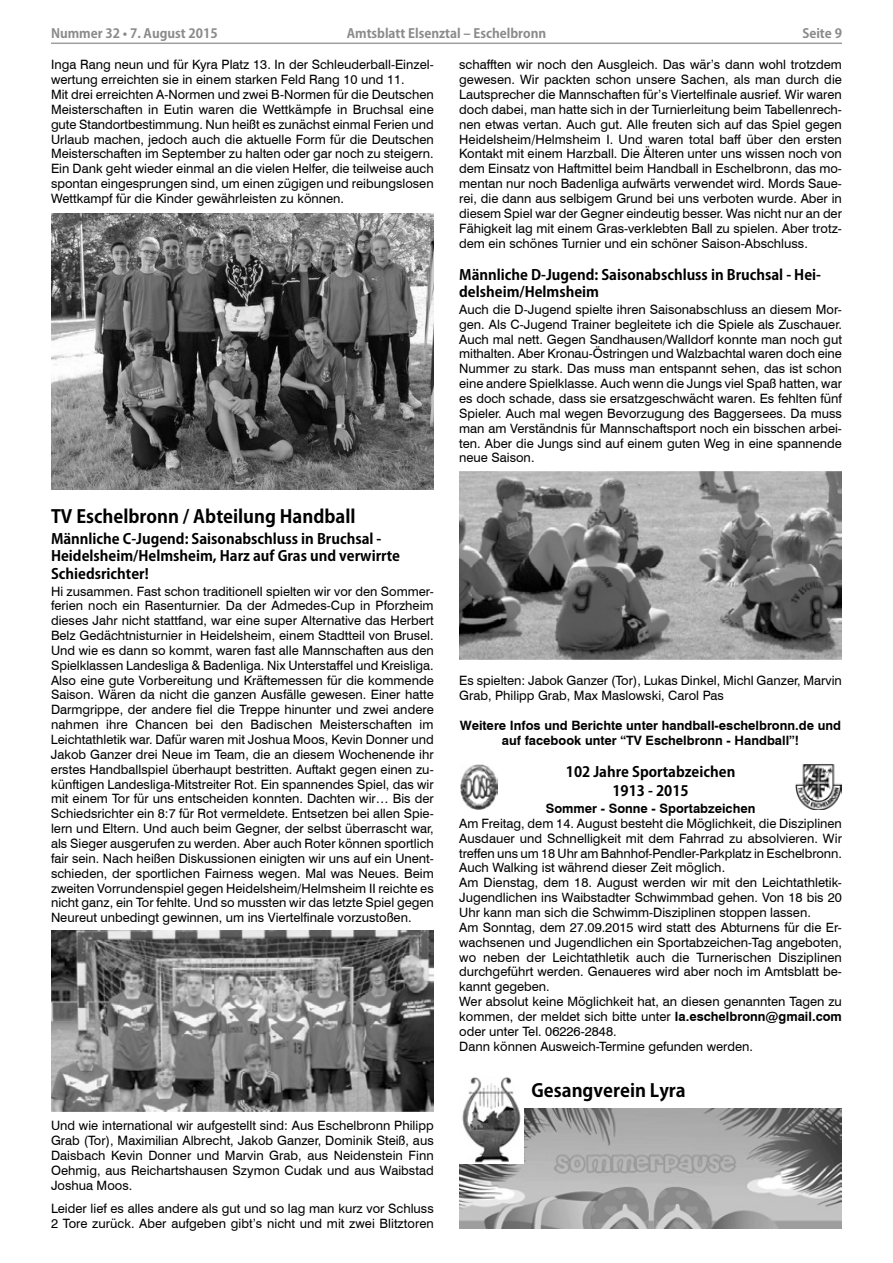
<style>
.page{position:relative;width:893px;height:1263px;background:#fff}
.page>*{position:absolute;margin:0;border:0;box-sizing:border-box;transform-origin:0 0}
.t1{font:700 18px "Koz Go Pro";color:#000}
.t2{font:700 14.25px/17.2px "Koz Go Pro";color:#000}
.t3{font:12.9px/14.9px "Swiss 721 BT";color:#000}
.t4{font:700 12.9px/14.9px "Swiss 721 BT";color:#000;text-align:center}
.t5{font:700 12.75px "Koz Go Pro";color:#8a8a8a}
.s1{font-weight:700}
</style>
<div class="page">
<hr style="left:51px;top:43px;width:791px;height:1px;background:#9f9f9f">
<img style="left:51px;top:213px;width:383px;height:276px">
<img style="left:51px;top:930px;width:383px;height:181px">
<img style="left:459px;top:471px;width:383px;height:189px">
<img style="left:795px;top:764px;width:47px;height:46px">
<img style="left:461px;top:764px;width:37px;height:45px">
<img style="left:459px;top:1108px;width:383px;height:121px">
<img style="left:459px;top:1077px;width:64px;height:86px">
<p class="t5" style="left:51px;top:25px;width:168px">Nummer 32 • 7. August 2015</p>
<p class="t5" style="left:347px;top:25px;width:201px">Amtsblatt Elsenztal – Eschelbronn</p>
<p class="t5" style="left:802px;top:25px;width:41px">Seite 9</p>
<p class="t3" style="left:51px;top:57px;width:384px">Inga Rang neun und für Kyra Platz 13. In der Schleuderball-Einzel&shy;wertung erreichten sie in einem starken Feld Rang 10 und 11.<br>Mit drei erreichten A-Normen und zwei B-Normen für die Deutschen Meisterschaften in Eutin waren die Wettkämpfe in Bruchsal eine gute Standortbestimmung. Nun heißt es zunächst einmal Ferien und Urlaub machen, jedoch auch die aktuelle Form für die Deutschen Meisterschaften im September zu halten oder gar noch zu steigern.<br>Ein Dank geht wieder einmal an die vielen Helfer, die teilweise auch spontan eingesprungen sind, um einen zügigen und reibungslosen Wettkampf für die Kinder gewährleisten zu können.</p>
<p class="t3" style="left:459px;top:57px;width:384px;text-align:justify">schafften wir noch den Ausgleich. Das wär’s dann wohl trotzdem gewesen. Wir packten schon unsere Sachen, als man durch die Lautsprecher die Mannschaften für’s Viertelfinale ausrief. Wir waren doch dabei, man hatte sich in der Turnierleitung beim Tabellenrech&shy;nen etwas vertan. Auch gut. Alle freuten sich auf das Spiel gegen Heidelsheim/Helmsheim I. Und waren total baff über den ersten Kontakt mit einem Harzball. Die Älteren unter uns wissen noch von dem Einsatz von Haftmittel beim Handball in Eschelbronn, das mo&shy;mentan nur noch Badenliga aufwärts verwendet wird. Mords Saue&shy;rei, die dann aus selbigem Grund bei uns verboten wurde. Aber in diesem Spiel war der Gegner eindeutig besser. Was nicht nur an der Fähigkeit lag mit einem Gras-verklebten Ball zu spielen. Aber trotz&shy;dem ein schönes Turnier und ein schöner Saison-Abschluss.</p>
<p class="t2" style="left:459px;top:267px;width:363px">Männliche D-Jugend: Saisonabschluss in Bruchsal - Hei&shy;delsheim/Helmsheim</p>
<p class="t3" style="left:459px;top:301px;width:384px;text-align:justify">Auch die D-Jugend spielte ihren Saisonabschluss an diesem Mor&shy;gen. Als C-Jugend Trainer begleitete ich die Spiele als Zuschauer.<br>Auch mal nett. Gegen Sandhausen/Walldorf konnte man noch gut mithalten. Aber Kronau-Östringen und Walzbachtal waren doch eine Nummer zu stark. Das muss man entspannt sehen, das ist schon eine andere Spielklasse. Auch wenn die Jungs viel Spaß hatten, war es doch schade, dass sie ersatzgeschwächt waren. Es fehlten fünf Spieler. Auch mal wegen Bevorzugung des Baggersees. Da muss man am Verständnis für Mannschaftsport noch ein bisschen arbei&shy;ten. Aber die Jungs sind auf einem guten Weg in eine spannende neue Saison.</p>
<h1 class="t1" style="left:51px;top:504px;width:306px">TV Eschelbronn / Abteilung Handball</h1>
<p class="t2" style="left:51px;top:531px;width:351px">Männliche C-Jugend: Saisonabschluss in Bruchsal -<br>Heidelsheim/Helmsheim, Harz auf Gras und verwirrte<br>Schiedsrichter!</p>
<p class="t3" style="left:51px;top:583px;width:384px;text-align:justify">Hi zusammen. Fast schon traditionell spielten wir vor den Sommer&shy;ferien noch ein Rasenturnier. Da der Admedes-Cup in Pforzheim dieses Jahr nicht stattfand, war eine super Alternative das Herbert Belz Gedächtnisturnier in Heidelsheim, einem Stadtteil von Brusel.<br>Und wie es dann so kommt, waren fast alle Mannschaften aus den Spielklassen Landesliga &amp; Badenliga. Nix Unterstaffel und Kreisliga.<br>Also eine gute Vorbereitung und Kräftemessen für die kommende Saison. Wären da nicht die ganzen Ausfälle gewesen. Einer hatte Darmgrippe, der andere fiel die Treppe hinunter und zwei andere nahmen ihre Chancen bei den Badischen Meisterschaften im Leichtathletik war. Dafür waren mit Joshua Moos, Kevin Donner und Jakob Ganzer drei Neue im Team, die an diesem Wochenende ihr erstes Handballspiel überhaupt bestritten. Auftakt gegen einen zu&shy;künftigen Landesliga-Mitstreiter Rot. Ein spannendes Spiel, das wir mit einem Tor für uns entscheiden konnten. Dachten wir… Bis der Schiedsrichter ein 8:7 für Rot vermeldete. Entsetzen bei allen Spie&shy;lern und Eltern. Und auch beim Gegner, der selbst überrascht war, als Sieger ausgerufen zu werden. Aber auch Roter können sportlich fair sein. Nach heißen Diskussionen einigten wir uns auf ein Unent&shy;schieden, der sportlichen Fairness wegen. Mal was Neues. Beim zweiten Vorrundenspiel gegen Heidelsheim/Helmsheim II reichte es nicht ganz, ein Tor fehlte. Und so mussten wir das letzte Spiel gegen Neureut unbedingt gewinnen, um ins Viertelfinale vorzustoßen.</p>
<p class="t3" style="left:51px;top:1118px;width:384px;text-align:justify">Und wie international wir aufgestellt sind: Aus Eschelbronn Philipp Grab (Tor), Maximilian Albrecht, Jakob Ganzer, Dominik Steiß, aus Daisbach Kevin Donner und Marvin Grab, aus Neidenstein Finn Oehmig, aus Reichartshausen Szymon Cudak und aus Waibstad Joshua Moos.</p>
<p class="t3" style="left:51px;top:1200px;width:384px">Leider lief es alles andere als gut und so lag man kurz vor Schluss<br>2 Tore zurück. Aber aufgeben gibt’s nicht und mit zwei Blitztoren</p>
<p class="t3" style="left:459px;top:673px;width:384px">Es spielten: Jabok Ganzer (Tor), Lukas Dinkel, Michl Ganzer, Marvin<br>Grab, Philipp Grab, Max Maslowski, Carol Pas</p>
<p class="t4" style="left:460px;top:717px;width:383px">Weitere Infos und Berichte unter handball-eschelbronn.de und auf facebook unter “TV Eschelbronn - Handball”!</p>
<p class="t2" style="left:566px;top:763px;width:171px;line-height:19.4px;text-align:center">102 Jahre Sportabzeichen<br>1913 - 2015</p>
<p class="t4" style="left:546px;top:801px;width:211px">Sommer - Sonne - Sportabzeichen</p>
<p class="t3" style="left:459px;top:815px;width:384px">Am Freitag, dem 14. August besteht die Möglichkeit, die Disziplinen Ausdauer und Schnelligkeit mit dem Fahrrad zu absolvieren. Wir treffen uns um 18 Uhr am Bahnhof-Pendler-Parkplatz in Eschelbronn.<br>Auch Walking ist während dieser Zeit möglich.<br>Am Dienstag, dem 18. August werden wir mit den Leichtathletik-Jugendlichen ins Waibstadter Schwimmbad gehen. Von 18 bis 20<br>Uhr kann man sich die Schwimm-Disziplinen stoppen lassen.<br>Am Sonntag, dem 27.09.2015 wird statt des Abturnens für die Er&shy;wachsenen und Jugendlichen ein Sportabzeichen-Tag angeboten, wo neben der Leichtathletik auch die Turnerischen Disziplinen durchgeführt werden. Genaueres wird aber noch im Amtsblatt be&shy;kannt gegeben.<br>Wer absolut keine Möglichkeit hat, an diesen genannten Tagen zu kommen, der meldet sich bitte unter <span class="s1">la.eschelbronn@gmail.com </span>oder unter Tel. 06226-2848.<br>Dann können Ausweich-Termine gefunden werden.</p>
<h1 class="t1" style="left:531px;top:1078px;width:156px">Gesangverein Lyra</h1>
</div>
